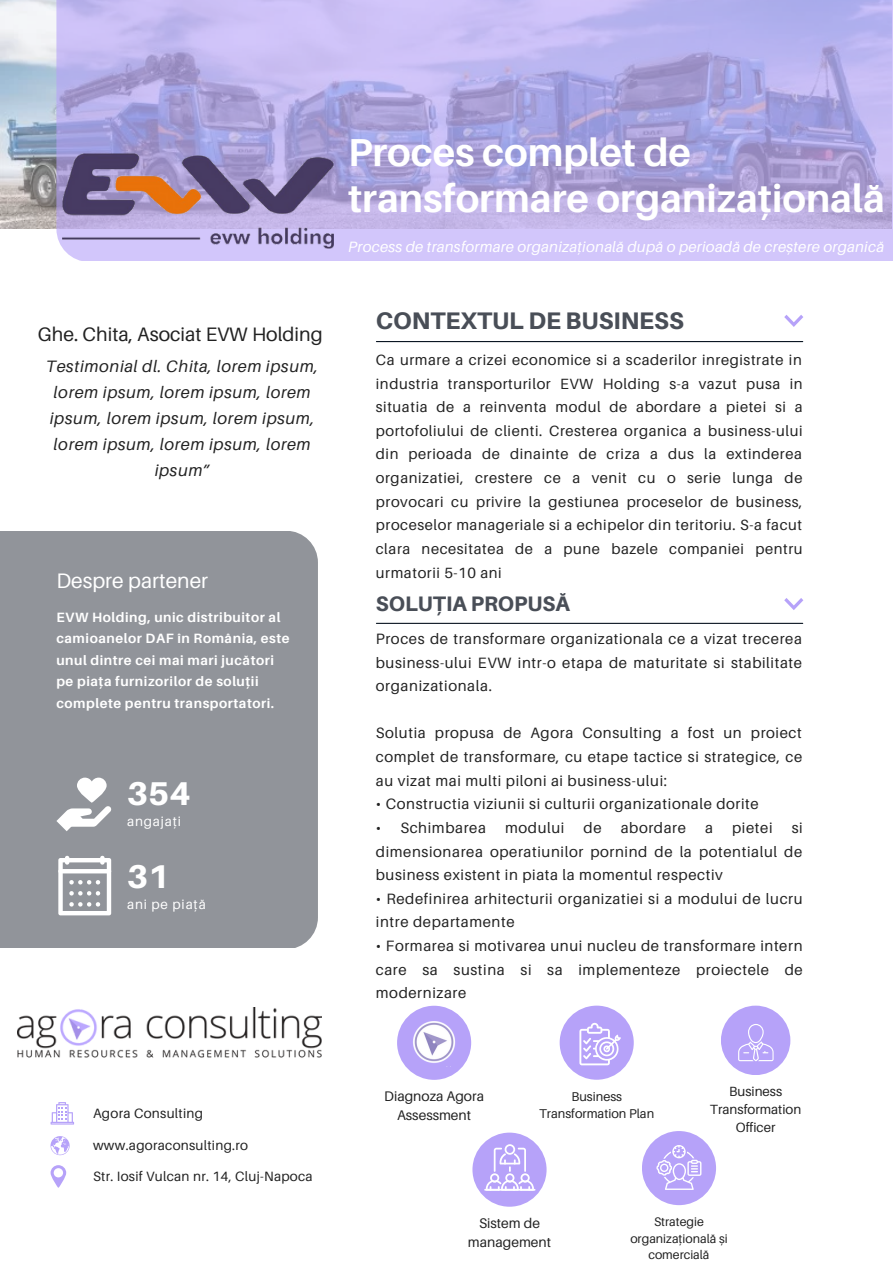
<style>
.page{position:relative;width:893px;height:1264px;background:#fff}
.page>*{position:absolute;margin:0;border:0;box-sizing:border-box;transform-origin:0 0}
.t1{font:700 39px/46px "Aileron";color:#fff}
.t2{font:800 33px "Aileron";color:#fff}
.t3{font:800 24px "Aileron";color:#494e57}
.t4{font:800 21px "Aileron";color:#494e57}
.t5{font:21px "Aileron";color:#fff}
.t6{font:19.5px "Aileron";color:#222}
.t7{font:italic 16.5px/25.8px "Aileron";letter-spacing:.04em;color:#222;text-align:center}
.t8{font:15px/23.5px "Aileron";letter-spacing:.04em;color:#222;text-align:justify}
.t9{font:italic 15px "Aileron";letter-spacing:.02em;color:#fff}
.t10{font:14.85px/23.5px "Aileron";letter-spacing:.04em;color:#222;text-align:justify}
.t11{font:13.95px/18.9px "Aileron";color:#222;text-align:center}
.t12{font:700 13.5px/21.3px "Aileron";letter-spacing:.04em;color:#fff}
.t13{font:13.5px "Aileron";letter-spacing:.02em;color:#222}
.t14{font:13.5px "Aileron";letter-spacing:.06em;color:#fff}
.t15{font:13.35px/17.9px "Aileron";color:#222;text-align:center}
.t16{font:12.75px/17px "Aileron";color:#222;text-align:center}
.t17{font:12.45px/16.5px "Aileron";color:#222;text-align:center}
</style>
<div class="page">
<div style="left:0;top:531px;width:318px;height:416px;background:#91949a"></div>
<svg style="left:51px;top:1165px;width:15px;height:22px"></svg>
<svg style="left:56px;top:777px;width:55px;height:54px"></svg>
<img style="left:0;top:0;width:56px;height:229px">
<svg style="left:56px;top:0;width:836px;height:261px;background:#b7afe6"></svg>
<hr style="left:376px;top:341px;width:426px;height:1px;background:#0b1623">
<hr style="left:376px;top:623px;width:426px;height:1px;background:#0b1623">
<svg style="left:784px;top:315px;width:19px;height:12px"></svg>
<svg style="left:784px;top:598px;width:19px;height:12px"></svg>
<svg style="left:51px;top:1102px;width:23px;height:22px"></svg>
<svg style="left:50px;top:1136px;width:20px;height:19px"></svg>
<img style="left:17px;top:1007px;width:304px;height:51px">
<svg style="left:58px;top:855px;width:53px;height:60px"></svg>
<img style="left:62px;top:153px;width:271px;height:95px">
<div style="left:720px;top:1005px;width:70px;height:70px;background:#b6a2f9;border-radius:50%"></div>
<svg style="left:738px;top:1024px;width:35px;height:37px"></svg>
<div style="left:397px;top:1005px;width:74px;height:74px;background:#b6a2f9;border-radius:50%"></div>
<div style="left:559px;top:1005px;width:74px;height:74px;background:#b6a2f9;border-radius:50%"></div>
<div style="left:642px;top:1130px;width:74px;height:75px;background:#b6a2f9;border-radius:50%"></div>
<div style="left:472px;top:1132px;width:74px;height:74px;background:#b6a2f9;border-radius:50%"></div>
<svg style="left:486px;top:1144px;width:48px;height:44px"></svg>
<hr style="left:484px;top:1188px;width:51px;height:2px;background:#fff">
<svg style="left:579px;top:1022px;width:42px;height:43px"></svg>
<img style="left:413px;top:1021px;width:43px;height:42px">
<svg style="left:656px;top:1145px;width:45px;height:44px"></svg>
<h3 class="t6" style="left:38px;top:322px;width:286px">Ghe. Chita, Asociat EVW Holding</h3>
<p class="t7" style="left:46px;top:353px;width:274px">Testimonial dl. Chita, lorem ipsum, lorem ipsum, lorem ipsum, lorem ipsum, lorem ipsum, lorem ipsum, lorem ipsum, lorem ipsum, lorem ipsum”</p>
<h3 class="t5" style="left:56px;top:568px;width:153px">Despre partener</h3>
<p class="t12" style="left:56px;top:606px;width:235px">EVW Holding, unic distribuitor al camioanelor DAF în România, este unul dintre cei mai mari jucători pe piața furnizorilor de soluții complete pentru transportatori.</p>
<h2 class="t2" style="left:127px;top:773px;width:65px">354</h2>
<p class="t14" style="left:127px;top:813px;width:56px">angajați</p>
<h2 class="t2" style="left:127px;top:855px;width:44px">31</h2>
<p class="t14" style="left:127px;top:895px;width:80px">ani pe piață</p>
<h1 class="t1" style="left:348px;top:128px;width:538px">Proces complet de transformare organizațională</h1>
<p class="t9" style="left:348px;top:238px;width:537px">Process de transformare organizațională după o perioadă de creștere organică</p>
<h3 class="t3" style="left:376px;top:306px;width:309px">CONTEXTUL DE BUSINESS</h3>
<p class="t10" style="left:376px;top:348px;width:428px">Ca urmare a crizei economice si a scaderilor inregistrate in industria transporturilor EVW Holding s-a vazut pusa in situatia de a reinventa modul de abordare a pietei si a portofoliului de clienti. Cresterea organica a business-ului din perioada de dinainte de criza a dus la extinderea organizatiei, crestere ce a venit cu o serie lunga de provocari cu privire la gestiunea proceselor de business, proceselor manageriale si a echipelor din teritoriu. S-a facut clara necesitatea de a pune bazele companiei pentru urmatorii 5-10 ani</p>
<h3 class="t4" style="left:376px;top:590px;width:195px">SOLUȚIA PROPUSĂ</h3>
<p class="t8" style="left:376px;top:626px;width:428px">Proces de transformare organizationala ce a vizat trecerea business-ului EVW intr-o etapa de maturitate si stabilitate organizationala.</p>
<p class="t8" style="left:376px;top:721px;width:428px">Solutia propusa de Agora Consulting a fost un proiect complet de transformare, cu etape tactice si strategice, ce au vizat mai multi piloni ai business-ului:</p>
<p class="t8" style="left:376px;top:792px;width:384px">• Constructia viziunii si culturii organizationale dorite</p>
<p class="t8" style="left:376px;top:815px;width:112px">• Schimbarea</p>
<p class="t8" style="left:505px;top:815px;width:61px">modului</p>
<p class="t8" style="left:583px;top:815px;width:20px">de</p>
<p class="t8" style="left:620px;top:815px;width:67px">abordare</p>
<p class="t8" style="left:705px;top:815px;width:9px">a</p>
<p class="t8" style="left:732px;top:815px;width:42px">pietei</p>
<p class="t8" style="left:376px;top:815px;width:428px;text-indent:416px">si dimensionarea operatiunilor pornind de la potentialul de business existent in piata la momentul respectiv</p>
<p class="t8" style="left:376px;top:886px;width:428px">• Redefinirea arhitecturii organizatiei si a modului de lucru intre departamente</p>
<p class="t8" style="left:376px;top:933px;width:428px">• Formarea si motivarea unui nucleu de transformare intern care sa sustina si sa implementeze proiectele de modernizare</p>
<p class="t13" style="left:93px;top:1104px;width:111px">Agora Consulting</p>
<p class="t13" style="left:93px;top:1136px;width:156px">www.agoraconsulting.ro</p>
<p class="t13" style="left:93px;top:1167px;width:221px">Str. Iosif Vulcan nr. 14, Cluj-Napoca</p>
<p class="t11" style="left:384px;top:1086px;width:101px">Diagnoza Agora<br>Assessment</p>
<p class="t16" style="left:539px;top:1087px;width:117px">Business<br>Transformation Plan</p>
<p class="t15" style="left:710px;top:1082px;width:93px">Business<br>Transformation<br>Officer</p>
<p class="t11" style="left:468px;top:1213px;width:85px">Sistem de management</p>
<p class="t17" style="left:630px;top:1213px;width:99px">Strategie organizațională și comercială</p>
</div>
